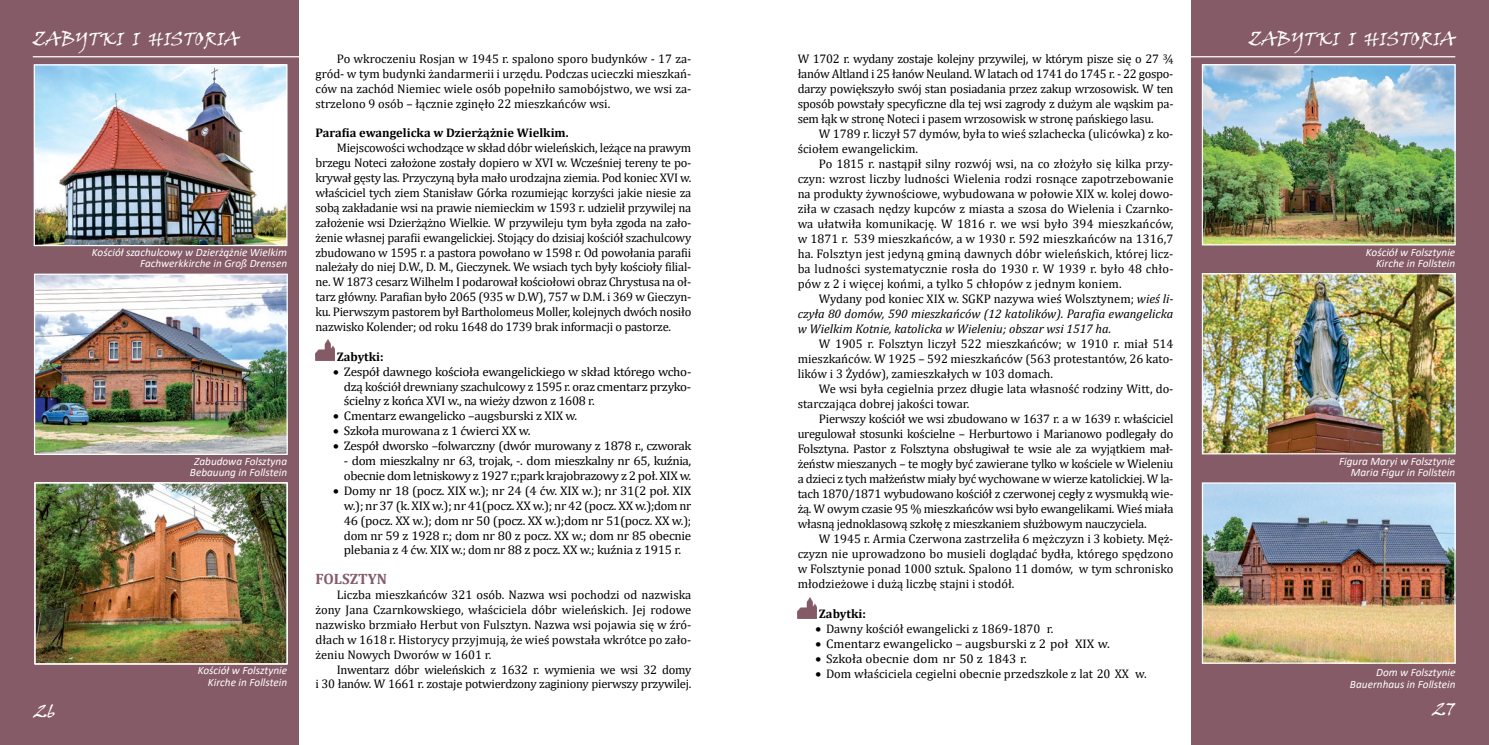
<style>
.page{position:relative;width:1489px;height:745px;background:#fff}
.page>*{position:absolute;margin:0;border:0;box-sizing:border-box;transform-origin:0 0}
.t1{font:18.75px "Viner Hand ITC";color:#fff}
.t2{font:700 15px "Cambria";color:#855b67}
.t3{font:12.5px/14.9px "Cambria";letter-spacing:-.02em;color:#000;text-align:justify}
.t4{font:12.5px/14.9px "Cambria";letter-spacing:-.02em;color:#000;text-align:justify;scale:1.05 1}
.t5{font:12.5px/15px "Cambria";color:#000}
.t6{font:italic 12.5px/15px "Cambria";color:#000;text-align:justify}
.t7{font:12.5px "Cambria";color:#000;scale:1.05 1}
.t8{font:700 12.5px "Cambria";color:#000}
.t9{font:italic 11.25px/11.2px "Calibri";color:#fff;text-align:right}
.s1{font-style:normal}
</style>
<div class="page">
<div style="left:1191px;top:0;width:297px;height:744px;background:#855b67"></div>
<img style="left:1203px;top:66px;width:250px;height:177px">
<div style="left:1201px;top:64px;width:254px;height:181px;border:1px solid #fff"></div>
<img style="left:1203px;top:275px;width:250px;height:177px">
<div style="left:1201px;top:273px;width:254px;height:181px;border:1px solid #fff"></div>
<img style="left:1203px;top:484px;width:250px;height:177px">
<div style="left:1201px;top:482px;width:254px;height:181px;border:1px solid #fff"></div>
<div style="left:0;top:0;width:298px;height:744px;background:#855b67"></div>
<img style="left:36px;top:275px;width:250px;height:177px">
<div style="left:34px;top:273px;width:254px;height:181px;border:1px solid #fff"></div>
<img style="left:315px;top:339px;width:19px;height:21px">
<img style="left:797px;top:597px;width:19px;height:20px">
<hr style="left:1180px;top:56px;width:275px;height:1px;background:#fff">
<hr style="left:33px;top:56px;width:276px;height:1px;background:#fff">
<img style="left:36px;top:66px;width:249px;height:178px">
<div style="left:34px;top:64px;width:253px;height:182px;border:1px solid #fff"></div>
<img style="left:37px;top:484px;width:248px;height:178px">
<div style="left:35px;top:482px;width:252px;height:182px;border:1px solid #fff"></div>
<h1 class="t1" style="left:33px;top:27px;width:208px">ZABYTKI I HISTORIA</h1>
<h1 class="t1" style="left:1248px;top:27px;width:208px">ZABYTKI I HISTORIA</h1>
<p class="t3" style="left:315px;top:51px;width:377px;text-indent:21px">Po wkroczeniu Rosjan w 1945 r. spalono sporo budynków - 17 za&shy;gród- w tym budynki żandarmerii i urzędu. Podczas ucieczki mieszkań&shy;ców na zachód Niemiec wiele osób popełniło samobójstwo, we wsi za&shy;strzelono 9 osób – łącznie zginęło 22 mieszkańców wsi.</p>
<p class="t8" style="left:315px;top:124px;width:255px">Parafia ewangelicka w Dzierżążnie Wielkim.</p>
<p class="t3" style="left:315px;top:140px;width:377px;text-indent:21px">Miejscowości wchodzące w skład dóbr wieleńskich, leżące na prawym brzegu Noteci założone zostały dopiero w XVI w. Wcześniej tereny te po&shy;krywał gęsty las. Przyczyną była mało urodzajna ziemia. Pod koniec XVI w. właściciel tych ziem Stanisław Górka rozumiejąc korzyści jakie niesie za sobą zakładanie wsi na prawie niemieckim w 1593 r. udzielił przywilej na założenie wsi Dzierżążno Wielkie. W przywileju tym była zgoda na zało&shy;żenie własnej parafii ewangelickiej. Stojący do dzisiaj kościół szachulcowy zbudowano w 1595 r. a pastora powołano w 1598 r. Od powołania parafii należały do niej D.W., D. M., Gieczynek. We wsiach tych były kościoły filial&shy;ne. W 1873 cesarz Wilhelm I podarował kościołowi obraz Chrystusa na oł&shy;tarz główny. Parafian było 2065 (935 w D.W), 757 w D.M. i 369 w Gieczyn&shy;ku. Pierwszym pastorem był Bartholomeus Moller, kolejnych dwóch nosiło nazwisko Kolender; od roku 1648 do 1739 brak informacji o pastorze.</p>
<p class="t8" style="left:337px;top:347px;width:48px">Zabytki:</p>
<p class="t4" style="left:344px;top:363px;width:332px;text-indent:-11px">• Zespół dawnego kościoła ewangelickiego w skład którego wcho&shy;dzą kościół drewniany szachulcowy z 1595 r. oraz cmentarz przyko&shy;ścielny z końca XVI w., na wieży dzwon z 1608 r.</p>
<p class="t4" style="left:333px;top:408px;width:234px">• Cmentarz ewangelicko –augsburski z XIX w.</p>
<p class="t4" style="left:333px;top:423px;width:189px">• Szkoła murowana z 1 ćwierci XX w.</p>
<p class="t4" style="left:333px;top:438px;width:342px">• Zespół dworsko –folwarczny (dwór murowany z 1878 r., czworak</p>
<p class="t4" style="left:344px;top:453px;width:332px">- dom mieszkalny nr 63, trojak, -. dom mieszkalny nr 65, kuźnia, obecnie dom letniskowy z 1927 r.;park krajobrazowy z 2 poł. XIX w.</p>
<p class="t4" style="left:344px;top:482px;width:332px;text-indent:-11px">• Domy nr 18 (pocz. XIX w.); nr 24 (4 ćw. XIX w.); nr 31(2 poł. XIX w.); nr 37 (k. XIX w.); nr 41(pocz. XX w.); nr 42 (pocz. XX w.);dom nr 46 (pocz. XX w.); dom nr 50 (pocz. XX w.);dom nr 51(pocz. XX w.); dom nr 59 z 1928 r.; dom nr 80 z pocz. XX w.; dom nr 85 obecnie plebania z 4 ćw. XIX w.; dom nr 88 z pocz. XX w.; kuźnia z 1915 r.</p>
<p class="t2" style="left:315px;top:568px;width:73px">FOLSZTYN</p>
<p class="t3" style="left:315px;top:587px;width:377px;text-indent:21px">Liczba mieszkańców 321 osób. Nazwa wsi pochodzi od nazwiska żony Jana Czarnkowskiego, właściciela dóbr wieleńskich. Jej rodowe nazwisko brzmiało Herbut von Fulsztyn. Nazwa wsi pojawia się w źró&shy;dłach w 1618 r. Historycy przyjmują, że wieś powstała wkrótce po zało&shy;żeniu Nowych Dworów w 1601 r.</p>
<p class="t3" style="left:315px;top:661px;width:377px;text-align:right">Inwentarz dóbr wieleńskich z 1632 r. wymienia we wsi 32 domy<br>i 30 łanów. W 1661 r. zostaje potwierdzony zaginiony pierwszy przywilej.</p>
<p class="t3" style="left:797px;top:51px;width:377px">W 1702 r. wydany zostaje kolejny przywilej, w którym pisze się o 27 ¾ łanów Altland i 25 łanów Neuland. W latach od 1741 do 1745 r. - 22 gospo&shy;darzy powiększyło swój stan posiadania przez zakup wrzosowisk. W ten sposób powstały specyficzne dla tej wsi zagrody z dużym ale wąskim pa&shy;sem łąk w stronę Noteci i pasem wrzosowisk w stronę pańskiego lasu.</p>
<p class="t5" style="left:797px;top:126px;width:377px;text-indent:21px">W 1789 r. liczył 57 dymów, była to wieś szlachecka (ulicówka) z ko&shy;ściołem ewangelickim.</p>
<p class="t3" style="left:797px;top:156px;width:377px;text-indent:21px">Po 1815 r. nastąpił silny rozwój wsi, na co złożyło się kilka przy&shy;czyn: wzrost liczby ludności Wielenia rodzi rosnące zapotrzebowanie na produkty żywnościowe, wybudowana w połowie XIX w. kolej dowo&shy;ziła w czasach nędzy kupców z miasta a szosa do Wielenia i Czarnko&shy;wa ułatwiła komunikację. W 1816 r. we wsi było 394 mieszkańców, w 1871 r. 539 mieszkańców, a w 1930 r. 592 mieszkańców na 1316,7 ha. Folsztyn jest jedyną gminą dawnych dóbr wieleńskich, której licz&shy;ba ludności systematycznie rosła do 1930 r. W 1939 r. było 48 chło&shy;pów z 2 i więcej końmi, a tylko 5 chłopów z jednym koniem.</p>
<p class="t6" style="left:797px;top:290px;width:377px;text-indent:21px"><span class="s1">Wydany pod koniec XIX w. SGKP nazywa wieś Wolsztynem;</span> wieś li&shy;czyła 80 domów, 590 mieszkańców (12 katolików). Parafia ewangelicka w Wielkim Kotnie, katolicka w Wieleniu; obszar wsi 1517 ha.</p>
<p class="t3" style="left:797px;top:336px;width:377px;text-indent:21px">W 1905 r. Folsztyn liczył 522 mieszkańców; w 1910 r. miał 514 mieszkańców. W 1925 – 592 mieszkańców (563 protestantów, 26 kato&shy;lików i 3 Żydów), zamieszkałych w 103 domach.</p>
<p class="t5" style="left:797px;top:381px;width:377px;text-indent:21px">We wsi była cegielnia przez długie lata własność rodziny Witt, do&shy;starczająca dobrej jakości towar.</p>
<p class="t3" style="left:797px;top:411px;width:377px;text-indent:21px">Pierwszy kościół we wsi zbudowano w 1637 r. a w 1639 r. właściciel uregulował stosunki kościelne – Herburtowo i Marianowo podlegały do Folsztyna. Pastor z Folsztyna obsługiwał te wsie ale za wyjątkiem mał&shy;żeństw mieszanych – te mogły być zawierane tylko w kościele w Wieleniu a dzieci z tych małżeństw miały być wychowane w wierze katolickiej. W la&shy;tach 1870/1871 wybudowano kościół z czerwonej cegły z wysmukłą wie&shy;żą. W owym czasie 95 % mieszkańców wsi było ewangelikami. Wieś miała własną jednoklasową szkołę z mieszkaniem służbowym nauczyciela.</p>
<p class="t3" style="left:797px;top:531px;width:377px;text-indent:21px">W 1945 r. Armia Czerwona zastrzeliła 6 mężczyzn i 3 kobiety. Męż&shy;czyzn nie uprowadzono bo musieli doglądać bydła, którego spędzono w Folsztynie ponad 1000 sztuk. Spalono 11 domów, w tym schronisko młodzieżowe i dużą liczbę stajni i stodół.</p>
<p class="t8" style="left:818px;top:604px;width:48px">Zabytki:</p>
<p class="t5" style="left:815px;top:621px;width:239px">• Dawny kościół ewangelicki z 1869-1870 r.</p>
<p class="t7" style="left:815px;top:636px;width:282px">• Cmentarz ewangelicko – augsburski z 2 poł XIX w.</p>
<p class="t7" style="left:815px;top:651px;width:203px">• Szkoła obecnie dom nr 50 z 1843 r.</p>
<p class="t5" style="left:815px;top:666px;width:333px">• Dom właściciela cegielni obecnie przedszkole z lat 20 XX w.</p>
<p class="t9" style="left:92px;top:246px;width:197px">Kościół szachulcowy w Dzierżążnie Wielkim<br>Fachwerkkirche in Groß Drensen</p>
<p class="t9" style="left:1365px;top:246px;width:91px">Kościół w Folsztynie<br>Kirche in Follstein</p>
<p class="t9" style="left:190px;top:455px;width:99px;text-align:center">Zabudowa Folsztyna<br>Bebauung in Follstein</p>
<p class="t9" style="left:1338px;top:455px;width:118px">Figura Maryi w Folsztynie<br>Maria Figur in Follstein</p>
<p class="t9" style="left:198px;top:664px;width:91px">Kościół w Folsztynie<br>Kirche in Follstein</p>
<p class="t9" style="left:1349px;top:666px;width:107px">Dom w Folsztynie<br>Bauernhaus in Follstein</p>
<h1 class="t1" style="left:35px;top:699px;width:23px">26</h1>
<h1 class="t1" style="left:1432px;top:697px;width:23px">27</h1>
</div>
